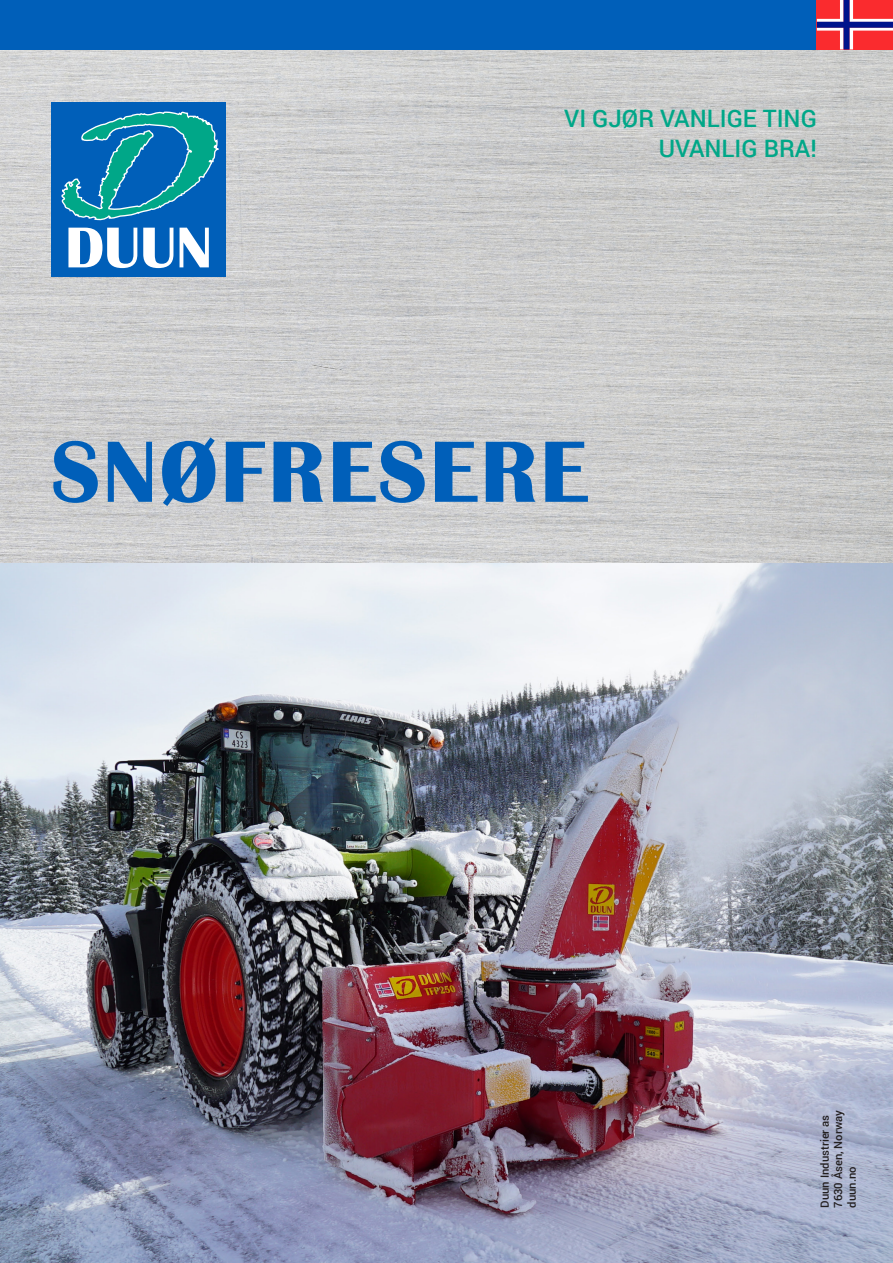
<style>
.page{position:relative;width:893px;height:1263px;background:#fff}
.page>*{position:absolute;margin:0;border:0;box-sizing:border-box;transform-origin:0 0}
.t1{font:700 90px "Britannic";letter-spacing:.03em;color:#005fb9}
.t2{font:500 24px "Roboto";color:#00a788}
.t3{font:500 11.25px "Roboto";color:#231f20}
</style>
<div class="page">
<img style="left:0;top:49px;width:893px;height:514px">
<img style="left:0;top:563px;width:893px;height:700px">
<div style="left:0;top:0;width:817px;height:49px;background:#005fb9"></div>
<div style="left:51px;top:102px;width:175px;height:175px;background:#005fb9"></div>
<svg style="left:68px;top:228px;width:69px;height:40px"></svg>
<svg style="left:143px;top:228px;width:30px;height:40px"></svg>
<svg style="left:180px;top:228px;width:29px;height:39px"></svg>
<svg style="left:61px;top:111px;width:158px;height:109px"></svg>
<svg style="left:817px;top:0;width:76px;height:49px;background:#cb4a63"></svg>
<p class="t2" style="left:564px;top:102px;width:254px">VI GJØR VANLIGE TING</p>
<p class="t2" style="left:659px;top:132px;width:160px">UVANLIG BRA!</p>
<p class="t1" style="left:51px;top:421px;width:539px">SNØFRESERE</p>
<p class="t3" style="left:817px;top:1208px;width:94px;rotate:-90deg">Duun Industrier as</p>
<p class="t3" style="left:830px;top:1208px;width:99px;rotate:-90deg">7630 Åsen, Norway</p>
<p class="t3" style="left:844px;top:1208px;width:43px;rotate:-90deg">duun.no</p>
</div>
